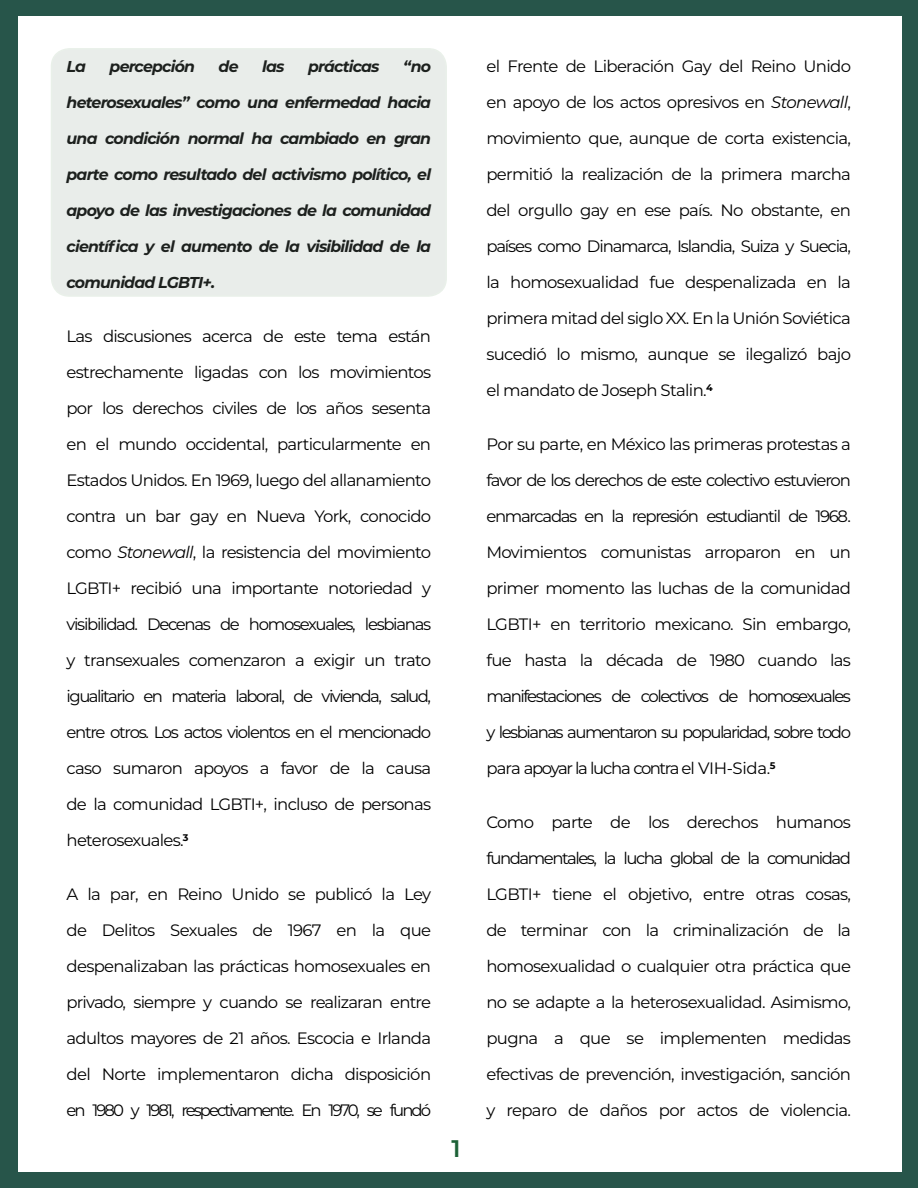
<style>
.page{position:relative;width:918px;height:1188px;background:#27554a}
.page>*{position:absolute;margin:0;border:0;box-sizing:border-box;transform-origin:0 0}
.t1{font:600 24px "Montserrat";color:#1c6136}
.Texto_CEIGB{font:16.5px/36px "Montserrat";letter-spacing:-.045em;color:#000;text-align:justify}
.Resalte_CEIGB{font:italic 700 15.75px "Montserrat";letter-spacing:-.05em;color:#000}
.s1{font-style:italic}
</style>
<div class="page">
<div style="left:18px;top:17px;width:883px;height:1155px;background:#fff"></div>
<div style="left:51px;top:49px;width:395px;height:247px;background:#e9edea;border-radius:18px"></div>
<div style="left:51px;top:48px;width:396px;height:249px;border:2px solid #92b792;border-radius:18px"></div>
<p class="Resalte_CEIGB" style="left:67px;top:55px;width:21px">La</p>
<p class="Resalte_CEIGB" style="left:110px;top:55px;width:87px">percepción</p>
<p class="Resalte_CEIGB" style="left:219px;top:55px;width:22px">de</p>
<p class="Resalte_CEIGB" style="left:262px;top:55px;width:24px">las</p>
<p class="Resalte_CEIGB" style="left:308px;top:55px;width:73px">prácticas</p>
<p class="Resalte_CEIGB" style="left:403px;top:55px;width:30px">“no</p>
<p class="Resalte_CEIGB" style="left:67px;top:91px;width:366px">heterosexuales” como una enfermedad hacia</p>
<p class="Resalte_CEIGB" style="left:67px;top:127px;width:366px">una condición normal ha cambiado en gran</p>
<p class="Resalte_CEIGB" style="left:67px;top:163px;width:366px">parte como resultado del activismo político, el</p>
<p class="Resalte_CEIGB" style="left:67px;top:199px;width:366px">apoyo de las investigaciones de la comunidad</p>
<p class="Resalte_CEIGB" style="left:67px;top:235px;width:366px">científica y el aumento de la visibilidad de la</p>
<p class="Resalte_CEIGB" style="left:67px;top:271px;width:150px">comunidad LGBTI+.</p>
<p class="Texto_CEIGB" style="left:67px;top:318px;width:366px">Las discusiones acerca de este tema están estrechamente ligadas con los movimientos por los derechos civiles de los años sesenta en el mundo occidental, particularmente en Estados Unidos. En 1969, luego del allanamiento contra un bar gay en Nueva York, conocido como <span class="s1">Stonewall</span>, la resistencia del movimiento LGBTI+ recibió una importante notoriedad y visibilidad. Decenas de homosexuales, lesbianas y transexuales comenzaron a exigir un trato igualitario en materia laboral, de vivienda, salud, entre otros. Los actos violentos en el mencionado caso sumaron apoyos a favor de la causa de la comunidad LGBTI+, incluso de personas heterosexuales.<sup>3</sup></p>
<p class="Texto_CEIGB" style="left:67px;top:876px;width:366px">A la par, en Reino Unido se publicó la Ley de Delitos Sexuales de 1967 en la que despenalizaban las prácticas homosexuales en privado, siempre y cuando se realizaran entre adultos mayores de 21 años. Escocia e Irlanda del Norte implementaron dicha disposición en 1980 y 1981, respectivamente. En 1970, se fundó</p>
<h1 class="t1" style="left:451px;top:1132px;width:11px">1</h1>
<p class="Texto_CEIGB" style="left:486px;top:48px;width:366px">el Frente de Liberación Gay del Reino Unido en apoyo de los actos opresivos en <span class="s1">Stonewall</span>, movimiento que, aunque de corta existencia, permitió la realización de la primera marcha del orgullo gay en ese país. No obstante, en países como Dinamarca, Islandia, Suiza y Suecia, la homosexualidad fue despenalizada en la primera mitad del siglo XX. En la Unión Soviética sucedió lo mismo, aunque se ilegalizó bajo el mandato de Joseph Stalin.<sup>4</sup></p>
<p class="Texto_CEIGB" style="left:486px;top:426px;width:366px">Por su parte, en México las primeras protestas a favor de los derechos de este colectivo estuvieron enmarcadas en la represión estudiantil de 1968.<br>Movimientos comunistas arroparon en un primer momento las luchas de la comunidad LGBTI+ en territorio mexicano. Sin embargo, fue hasta la década de 1980 cuando las manifestaciones de colectivos de homosexuales y lesbianas aumentaron su popularidad, sobre todo para apoyar la lucha contra el VIH-Sida.<sup>5</sup></p>
<p class="Texto_CEIGB" style="left:486px;top:804px;width:366px">Como parte de los derechos humanos fundamentales, la lucha global de la comunidad LGBTI+ tiene el objetivo, entre otras cosas, de terminar con la criminalización de la homosexualidad o cualquier otra práctica que no se adapte a la heterosexualidad. Asimismo, pugna a que se implementen medidas efectivas de prevención, investigación, sanción y reparo de daños por actos de violencia.</p>
</div>
